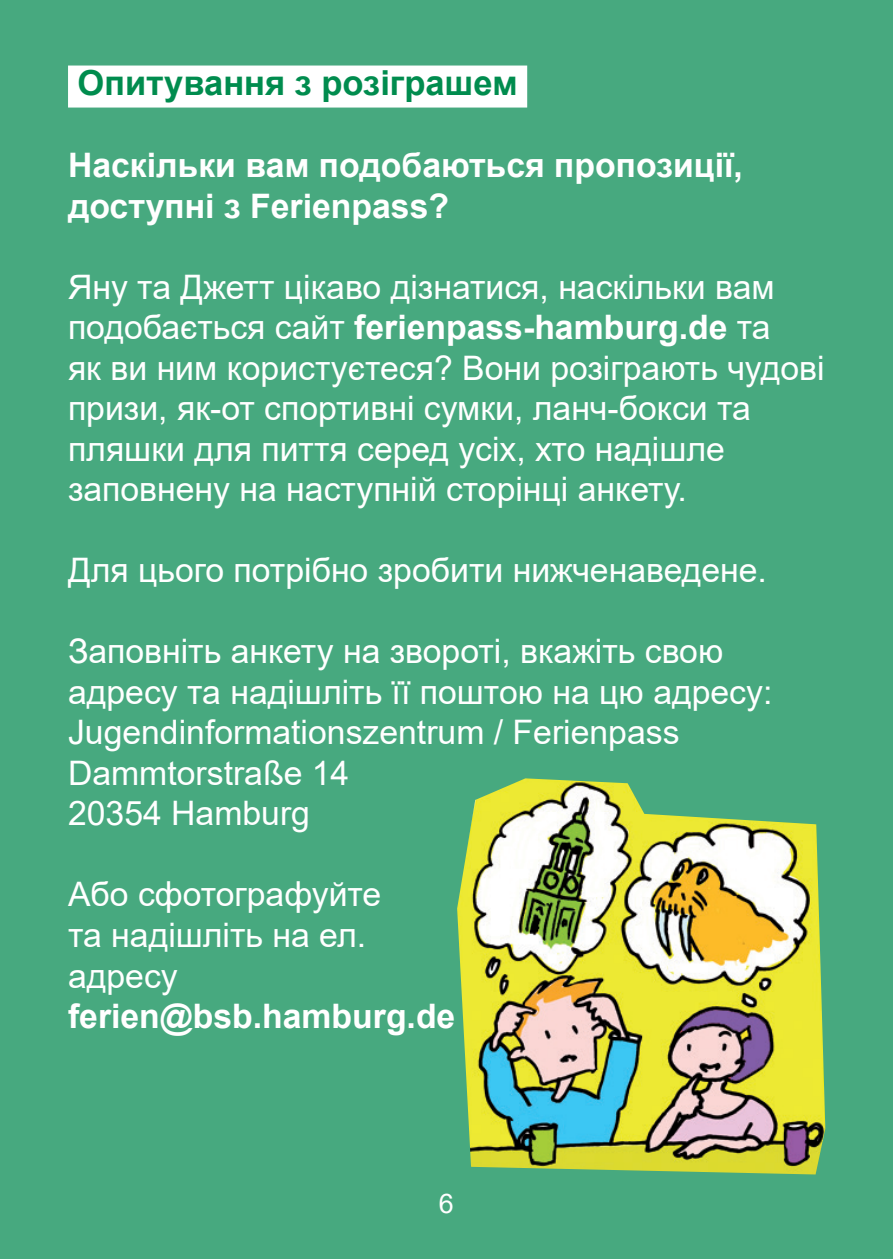
<style>
.page{position:relative;width:893px;height:1259px;background:#47a97f}
.page>*{position:absolute;margin:0;border:0;box-sizing:border-box;transform-origin:0 0}
.t1{font:700 34.5px "Arial";color:#008c4e}
.t2{font:33.6px/40.5px "Arial";color:#fff}
.t3{font:700 33.6px/40.5px "Arial";color:#fff}
.t4{font:27px "Arial";color:#fff}
.s1{color:#fff}
.s2{font-weight:700}
</style>
<div class="page">
<div style="left:68px;top:66px;width:459px;height:42px;background:#fff"></div>
<img style="left:457px;top:778px;width:368px;height:396px">
<p class="t1" style="left:78px;top:59px;width:451px">Опитування з розіграшем<span class="s1">.</span></p>
<p class="t3" style="left:68px;top:146px;width:676px">Наскільки вам подобаються пропозиції, доступні з Ferienpass?</p>
<p class="t2" style="left:68px;top:266px;width:758px">Яну та Джетт цікаво дізнатися, наскільки вам подобається сайт <span class="s2">ferienpass-hamburg.de</span> та<br>як ви ним користуєтеся? Вони розіграють чудові призи, як-от спортивні сумки, ланч-бокси та пляшки для пиття серед усіх, хто надішле заповнену на наступній сторінці анкету.</p>
<p class="t2" style="left:68px;top:550px;width:700px">Для цього потрібно зробити нижченаведене.</p>
<p class="t2" style="left:68px;top:631px;width:706px">Заповніть анкету на звороті, вкажіть свою адресу та надішліть її поштою на цю адресу:<br>Jugendinformationszentrum / Ferienpass<br>Dammtorstraße 14<br>20354 Hamburg</p>
<p class="t2" style="left:68px;top:874px;width:315px">Або сфотографуйте та надішліть на ел. адресу</p>
<p class="t3" style="left:68px;top:996px;width:389px">ferien@bsb.hamburg.de</p>
<p class="t4" style="left:439px;top:1184px;width:17px">6</p>
</div>
